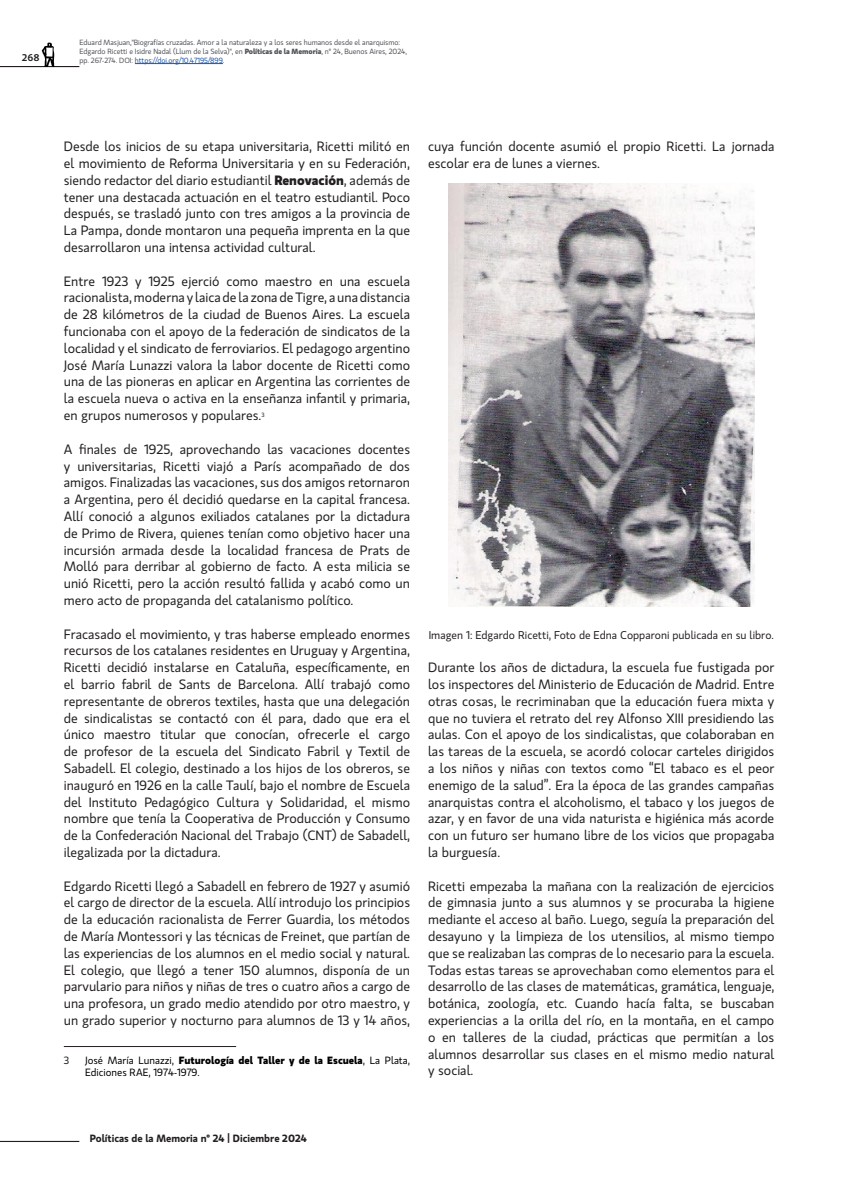
<style>
.page{position:relative;width:851px;height:1191px;background:#fff}
.page>*{position:absolute;margin:0;border:0;box-sizing:border-box;transform-origin:0 0}
.t1{font:13.5px/16.8px "Gloriola Std";color:#231f20;text-align:justify}
.t2{font:11.25px "Gloriola Std";color:#231f20}
.t3{font:10.5px/12.6px "Gloriola Std";color:#000001}
.t4{font:600 10.5px "Gloriola Std";color:#231f20}
.t5{font:10.5px "Leitura Sans Grot 3";color:#231f20}
.t6{font:10.5px "Gloriola Std";color:#231f20}
.t7{font:7.5px/9px "Gloriola Std";letter-spacing:-.01em;color:#505358}
.s1{font-weight:700}
.s2{color:#1e56a6}
</style>
<div class="page">
<hr style="left:0;top:66px;width:79px;height:1px;background:#231f20">
<hr style="left:0;top:1140px;width:79px;height:2px;background:#231f20">
<hr style="left:135px;top:63px;width:88px;height:1px;background:#1e56a6">
<svg style="left:41px;top:43px;width:14px;height:24px"></svg>
<hr style="left:64px;top:1046px;width:172px;height:1px;background:#231f20">
<img style="left:448px;top:183px;width:306px;height:424px">
<p class="t5" style="left:22px;top:51px;width:19px">268</p>
<p class="t7" style="left:80px;top:38px;width:329px">Eduard Masjuan,"Biografías cruzadas. Amor a la naturaleza y a los seres humanos desde el anarquismo:<br>Edgardo Ricetti e Isidre Nadal (Llum de la Selva)", en <span class="s1">Políticas de la Memoria</span>, n° 24, Buenos Aires, 2024, pp. 267-274. DOI: <span class="s2">https://doi.org/10.47195/899</span>.</p>
<p class="t1" style="left:64px;top:138px;width:348px">Desde los inicios de su etapa universitaria, Ricetti militó en el movimiento de Reforma Universitaria y en su Federación, siendo redactor del diario estudiantil <span class="s1">Renovación</span>, además de tener una destacada actuación en el teatro estudiantil. Poco después, se trasladó junto con tres amigos a la provincia de La Pampa, donde montaron una pequeña imprenta en la que desarrollaron una intensa actividad cultural.</p>
<p class="t1" style="left:64px;top:272px;width:348px">Entre 1923 y 1925 ejerció como maestro en una escuela racionalista, moderna y laica de la zona de Tigre, a una distancia de 28 kilómetros de la ciudad de Buenos Aires. La escuela funcionaba con el apoyo de la federación de sindicatos de la localidad y el sindicato de ferroviarios. El pedagogo argentino José María Lunazzi valora la labor docente de Ricetti como una de las pioneras en aplicar en Argentina las corrientes de la escuela nueva o activa en la enseñanza infantil y primaria, en grupos numerosos y populares. <sup>3</sup></p>
<p class="t1" style="left:64px;top:440px;width:348px">A finales de 1925, aprovechando las vacaciones docentes y universitarias, Ricetti viajó a París acompañado de dos amigos. Finalizadas las vacaciones, sus dos amigos retornaron a Argentina, pero él decidió quedarse en la capital francesa.<br>Allí conoció a algunos exiliados catalanes por la dictadura de Primo de Rivera, quienes tenían como objetivo hacer una incursión armada desde la localidad francesa de Prats de Molló para derribar al gobierno de facto. A esta milicia se unió Ricetti, pero la acción resultó fallida y acabó como un mero acto de propaganda del catalanismo político.</p>
<p class="t1" style="left:64px;top:625px;width:348px">Fracasado el movimiento, y tras haberse empleado enormes recursos de los catalanes residentes en Uruguay y Argentina, Ricetti decidió instalarse en Cataluña, específicamente, en el barrio fabril de Sants de Barcelona. Allí trabajó como representante de obreros textiles, hasta que una delegación de sindicalistas se contactó con él para, dado que era el único maestro titular que conocían, ofrecerle el cargo de profesor de la escuela del Sindicato Fabril y Textil de Sabadell. El colegio, destinado a los hijos de los obreros, se inauguró en 1926 en la calle Taulí, bajo el nombre de Escuela del Instituto Pedagógico Cultura y Solidaridad, el mismo nombre que tenía la Cooperativa de Producción y Consumo de la Confederación Nacional del Trabajo (CNT) de Sabadell, ilegalizada por la dictadura.</p>
<p class="t1" style="left:64px;top:877px;width:348px">Edgardo Ricetti llegó a Sabadell en febrero de 1927 y asumió el cargo de director de la escuela. Allí introdujo los principios de la educación racionalista de Ferrer Guardia, los métodos de María Montessori y las técnicas de Freinet, que partían de las experiencias de los alumnos en el medio social y natural.<br>El colegio, que llegó a tener 150 alumnos, disponía de un parvulario para niños y niñas de tres o cuatro años a cargo de una profesora, un grado medio atendido por otro maestro, y un grado superior y nocturno para alumnos de 13 y 14 años,</p>
<p class="t6" style="left:64px;top:1052px;width:7px">3</p>
<p class="t3" style="left:85px;top:1053px;width:326px">José María Lunazzi, <span class="s1">Futurología del Taller y de la Escuela</span>, La Plata,<br>Ediciones RAE, 1974-1979.</p>
<p class="t1" style="left:428px;top:138px;width:348px">cuya función docente asumió el propio Ricetti. La jornada escolar era de lunes a viernes.</p>
<p class="t2" style="left:428px;top:627px;width:345px">Imagen 1: Edgardo Ricetti, Foto de Edna Copparoni publicada en su libro.</p>
<p class="t1" style="left:428px;top:659px;width:348px">Durante los años de dictadura, la escuela fue fustigada por los inspectores del Ministerio de Educación de Madrid. Entre otras cosas, le recriminaban que la educación fuera mixta y que no tuviera el retrato del rey Alfonso XIII presidiendo las aulas. Con el apoyo de los sindicalistas, que colaboraban en las tareas de la escuela, se acordó colocar carteles dirigidos a los niños y niñas con textos como “El tabaco es el peor enemigo de la salud”. Era la época de las grandes campañas anarquistas contra el alcoholismo, el tabaco y los juegos de azar, y en favor de una vida naturista e higiénica más acorde con un futuro ser humano libre de los vicios que propagaba la burguesía.</p>
<p class="t1" style="left:428px;top:877px;width:348px">Ricetti empezaba la mañana con la realización de ejercicios de gimnasia junto a sus alumnos y se procuraba la higiene mediante el acceso al baño. Luego, seguía la preparación del desayuno y la limpieza de los utensilios, al mismo tiempo que se realizaban las compras de lo necesario para la escuela.<br>Todas estas tareas se aprovechaban como elementos para el desarrollo de las clases de matemáticas, gramática, lenguaje, botánica, zoología, etc. Cuando hacía falta, se buscaban experiencias a la orilla del río, en la montaña, en el campo o en talleres de la ciudad, prácticas que permitían a los alumnos desarrollar sus clases en el mismo medio natural y social.</p>
<p class="t4" style="left:90px;top:1130px;width:218px">Políticas de la Memoria n° 24 | Diciembre 2024</p>
</div>
